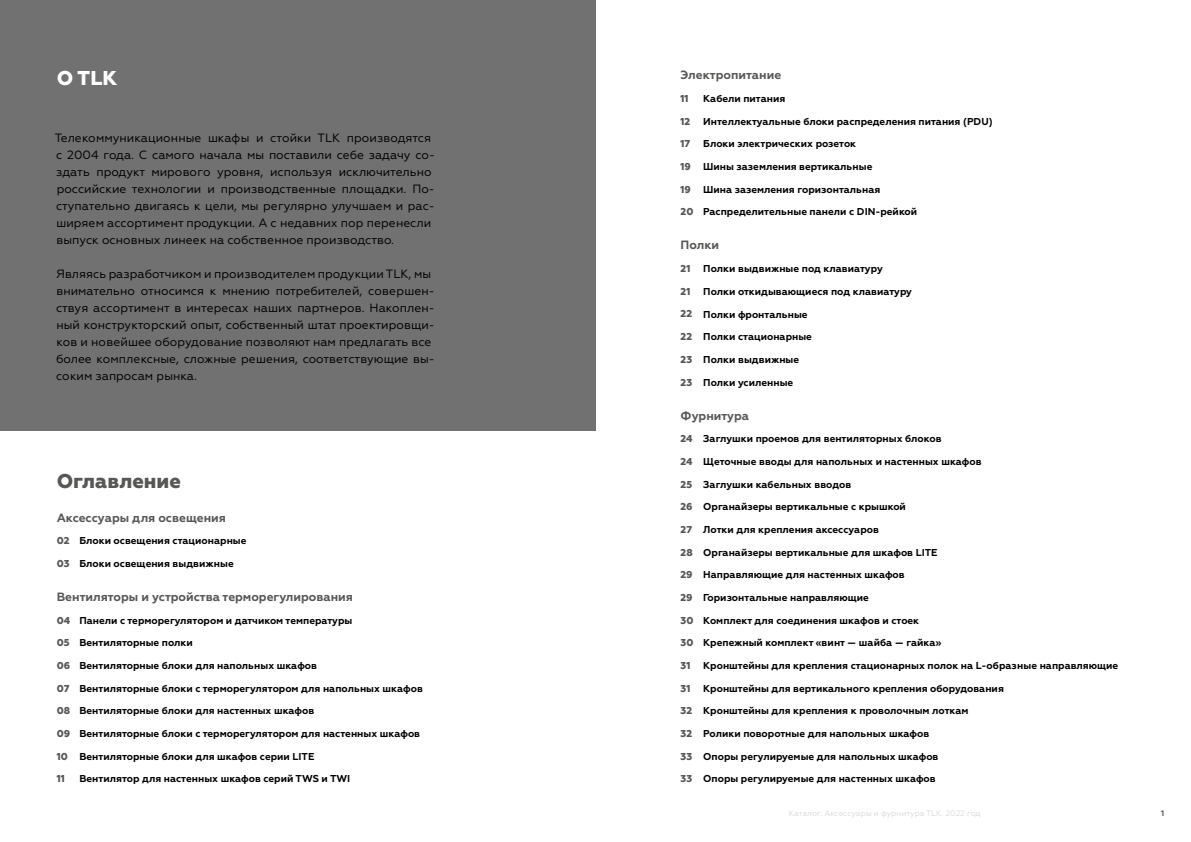
<style>
.page{position:relative;width:1191px;height:842px;background:#fff}
.page>*{position:absolute;margin:0;border:0;box-sizing:border-box;transform-origin:0 0}
.t1{font:800 20px "Geometria";color:#575756}
.t2{font:800 20px "Geometria";color:#fff}
.t3{font:12px/17px "Geometria";color:#000}
.t4{font:700 12px "Geometria";color:#575756}
.t5{font:700 10px "Geometria";color:#000}
.t6{font:800 10px "Geometria";color:#575756}
.t7{font:8px "Geometria";color:#dadada}
.t8{font:700 8px "Geometria";color:#575756}
.s1{font-weight:800;color:#575756}
</style>
<div class="page">
<div style="left:0;top:0;width:595px;height:431px;background:#717172"></div>
<h1 class="t2" style="left:57px;top:66px;width:62px">О TLK</h1>
<p class="t3" style="left:55px;top:129px;width:381px">Телекоммуникационные шкафы и стойки TLK производятся с 2004 года. С самого начала мы поставили себе задачу со&shy;здать продукт мирового уровня, используя исключительно российские технологии и производственные площадки. По&shy;ступательно двигаясь к цели, мы регулярно улучшаем и рас&shy;ширяем ассортимент продукции. А с недавних пор перенесли выпуск основных линеек на собственное производство.</p>
<p class="t3" style="left:56px;top:265px;width:380px">Являясь разработчиком и производителем продукции TLK, мы внимательно относимся к мнению потребителей, совершен&shy;ствуя ассортимент в интересах наших партнеров. Накоплен&shy;ный конструкторский опыт, собственный штат проектировщи&shy;ков и новейшее оборудование позволяют нам предлагать все более комплексные, сложные решения, соответствующие вы&shy;соким запросам рынка.</p>
<h1 class="t1" style="left:57px;top:469px;width:126px">Оглавление</h1>
<p class="t4" style="left:57px;top:510px;width:171px">Аксессуары для освещения</p>
<p class="t6" style="left:57px;top:535px;width:14px">02</p>
<p class="t6" style="left:57px;top:557px;width:14px">03</p>
<p class="t5" style="left:79px;top:535px;width:169px">Блоки освещения стационарные</p>
<p class="t5" style="left:79px;top:558px;width:156px">Блоки освещения выдвижные</p>
<p class="t4" style="left:57px;top:590px;width:298px">Вентиляторы и устройства терморегулирования</p>
<p class="t6" style="left:57px;top:614px;width:15px">04</p>
<p class="t6" style="left:57px;top:637px;width:14px">05</p>
<p class="t5" style="left:79px;top:614px;width:274px">Панели с терморегулятором и датчиком температуры</p>
<p class="t5" style="left:79px;top:637px;width:115px">Вентиляторные полки</p>
<p class="t5" style="left:79px;top:660px;width:239px">Вентиляторные блоки для напольных шкафов</p>
<p class="t6" style="left:57px;top:660px;width:15px">06</p>
<p class="t5" style="left:57px;top:682px;width:368px"><span class="s1">07</span> Вентиляторные блоки с терморегулятором для напольных шкафов</p>
<p class="t6" style="left:57px;top:705px;width:15px">08</p>
<p class="t6" style="left:57px;top:750px;width:13px">10</p>
<p class="t6" style="left:57px;top:728px;width:15px">09</p>
<p class="t6" style="left:57px;top:773px;width:10px">11</p>
<p class="t5" style="left:79px;top:705px;width:236px">Вентиляторные блоки для настенных шкафов</p>
<p class="t5" style="left:79px;top:750px;width:236px">Вентиляторные блоки для шкафов серии LITE</p>
<p class="t5" style="left:79px;top:728px;width:342px">Вентиляторные блоки с терморегулятором для настенных шкафов</p>
<p class="t5" style="left:79px;top:773px;width:272px">Вентилятор для настенных шкафов серий TWS и TWI</p>
<p class="t4" style="left:680px;top:68px;width:102px">Электропитание</p>
<p class="t6" style="left:680px;top:93px;width:10px">11</p>
<p class="t6" style="left:680px;top:138px;width:11px">17</p>
<p class="t6" style="left:680px;top:183px;width:12px">19</p>
<p class="t6" style="left:680px;top:115px;width:11px">12</p>
<p class="t6" style="left:680px;top:161px;width:12px">19</p>
<p class="t6" style="left:680px;top:206px;width:14px">20</p>
<p class="t5" style="left:703px;top:93px;width:84px">Кабели питания</p>
<p class="t5" style="left:703px;top:138px;width:154px">Блоки электрических розеток</p>
<p class="t5" style="left:703px;top:183px;width:179px">Шина заземления горизонтальная</p>
<p class="t5" style="left:703px;top:115px;width:291px">Интеллектуальные блоки распределения питания (PDU)</p>
<p class="t5" style="left:703px;top:161px;width:171px">Шины заземления вертикальные</p>
<p class="t5" style="left:703px;top:206px;width:215px">Распределительные панели с DIN-рейкой</p>
<p class="t4" style="left:680px;top:238px;width:40px">Полки</p>
<p class="t6" style="left:680px;top:263px;width:11px">21</p>
<p class="t6" style="left:680px;top:308px;width:13px">22</p>
<p class="t6" style="left:680px;top:353px;width:13px">23</p>
<p class="t6" style="left:680px;top:285px;width:11px">21</p>
<p class="t6" style="left:680px;top:331px;width:13px">22</p>
<p class="t6" style="left:680px;top:376px;width:13px">23</p>
<p class="t5" style="left:703px;top:263px;width:181px">Полки выдвижные под клавиатуру</p>
<p class="t5" style="left:703px;top:308px;width:106px">Полки фронтальные</p>
<p class="t5" style="left:703px;top:353px;width:97px">Полки выдвижные</p>
<p class="t5" style="left:703px;top:285px;width:210px">Полки откидывающиеся под клавиатуру</p>
<p class="t5" style="left:703px;top:331px;width:110px">Полки стационарные</p>
<p class="t5" style="left:703px;top:376px;width:92px">Полки усиленные</p>
<p class="t4" style="left:680px;top:408px;width:70px">Фурнитура</p>
<p class="t6" style="left:680px;top:433px;width:14px">24</p>
<p class="t5" style="left:703px;top:433px;width:240px">Заглушки проемов для вентиляторных блоков</p>
<p class="t6" style="left:680px;top:455px;width:14px">24</p>
<p class="t5" style="left:703px;top:455px;width:280px">Щеточные вводы для напольных и настенных шкафов</p>
<p class="t6" style="left:680px;top:478px;width:13px">25</p>
<p class="t5" style="left:703px;top:478px;width:149px">Заглушки кабельных вводов</p>
<p class="t6" style="left:680px;top:501px;width:14px">26</p>
<p class="t5" style="left:703px;top:501px;width:204px">Органайзеры вертикальные с крышкой</p>
<p class="t6" style="left:680px;top:523px;width:13px">27</p>
<p class="t6" style="left:680px;top:546px;width:14px">28</p>
<p class="t5" style="left:703px;top:523px;width:177px">Лотки для крепления аксессуаров</p>
<p class="t5" style="left:703px;top:546px;width:236px">Органайзеры вертикальные для шкафов LITE</p>
<p class="t6" style="left:680px;top:569px;width:14px">29</p>
<p class="t5" style="left:703px;top:569px;width:203px">Направляющие для настенных шкафов</p>
<p class="t6" style="left:680px;top:591px;width:14px">29</p>
<p class="t5" style="left:703px;top:592px;width:167px">Горизонтальные направляющие</p>
<p class="t6" style="left:680px;top:614px;width:14px">30</p>
<p class="t5" style="left:703px;top:614px;width:217px">Комплект для соединения шкафов и стоек</p>
<p class="t6" style="left:680px;top:637px;width:14px">30</p>
<p class="t5" style="left:703px;top:637px;width:240px">Крепежный комплект «винт — шайба — гайка»</p>
<p class="t6" style="left:680px;top:660px;width:11px">31</p>
<p class="t5" style="left:703px;top:660px;width:416px">Кронштейны для крепления стационарных полок на L-образные направляющие</p>
<p class="t6" style="left:680px;top:682px;width:11px">31</p>
<p class="t5" style="left:703px;top:682px;width:302px">Кронштейны для вертикального крепления оборудования</p>
<p class="t6" style="left:680px;top:705px;width:13px">32</p>
<p class="t5" style="left:703px;top:705px;width:267px">Кронштейны для крепления к проволочным лоткам</p>
<p class="t6" style="left:680px;top:728px;width:13px">32</p>
<p class="t5" style="left:703px;top:728px;width:227px">Ролики поворотные для напольных шкафов</p>
<p class="t6" style="left:680px;top:750px;width:13px">33</p>
<p class="t5" style="left:703px;top:750px;width:237px">Опоры регулируемые для напольных шкафов</p>
<p class="t6" style="left:680px;top:773px;width:13px">33</p>
<p class="t5" style="left:703px;top:773px;width:234px">Опоры регулируемые для настенных шкафов</p>
<p class="t7" style="left:788px;top:809px;width:193px">Каталог. Аксессуары и фурнитура TLK. 2022 год</p>
<p class="t8" style="left:1161px;top:809px;width:5px">1</p>
</div>
